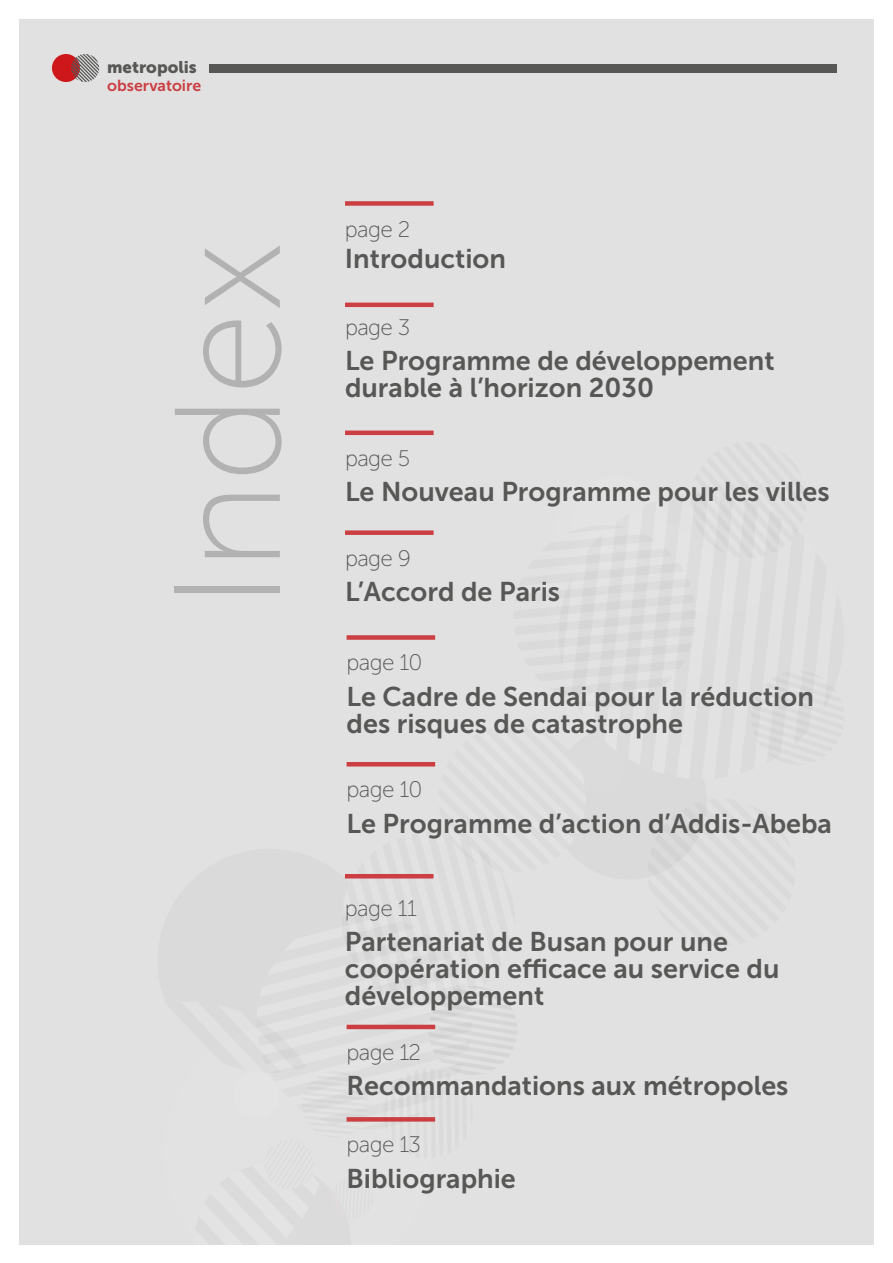
<style>
.page{position:relative;width:893px;height:1263px;background:#fff}
.page>*{position:absolute;margin:0;border:0;box-sizing:border-box;transform-origin:0 0}
.t1{font:150px "Museo Sans 100";color:#b3b2b2}
.t2{font:27px/27px "Museo Sans 700";color:#575756}
.t3{font:22.5px "Museo Sans 100";letter-spacing:-.03em;color:#575756}
.t4{font:16.8px "Museo Sans 900";color:#575756}
.t5{font:15.9px "Museo Sans 700";color:#cb3e42}
</style>
<div class="page">
<div style="left:19px;top:19px;width:855px;height:1225px;background:#e1e1e1"></div>
<div style="left:52px;top:54px;width:28px;height:28px;background:#cd171a;border-radius:50%"></div>
<svg style="left:71px;top:54px;width:28px;height:28px"></svg>
<div style="left:209px;top:64px;width:628px;height:8px;background:#575756"></div>
<svg style="left:158px;top:494px;width:687px;height:751px"></svg>
<hr style="left:345px;top:303px;width:89px;height:4px;background:#cb3e42">
<div style="left:345px;top:530px;width:89px;height:5px;background:#cb3e42"></div>
<div style="left:345px;top:201px;width:89px;height:5px;background:#cb3e42"></div>
<svg style="left:347px;top:1117px;width:88px;height:4px"></svg>
<hr style="left:345px;top:431px;width:89px;height:4px;background:#cb3e42">
<div style="left:347px;top:635px;width:88px;height:5px;background:#cb3e42"></div>
<hr style="left:347px;top:762px;width:88px;height:4px;background:#cb3e42">
<hr style="left:345px;top:874px;width:89px;height:4px;background:#cb3e42">
<hr style="left:347px;top:1025px;width:88px;height:4px;background:#cb3e42">
<p class="t4" style="left:107px;top:58px;width:91px">metropolis</p>
<p class="t5" style="left:107px;top:77px;width:96px">observatoire</p>
<h1 class="t1" style="left:149px;top:609px;width:370px;rotate:-90deg">Index</h1>
<p class="t3" style="left:345px;top:217px;width:67px">page 2</p>
<p class="t2" style="left:345px;top:245px;width:163px">Introduction</p>
<p class="t3" style="left:345px;top:315px;width:67px">page 3</p>
<p class="t2" style="left:345px;top:347px;width:431px">Le Programme de développement durable à l’horizon 2030</p>
<p class="t3" style="left:345px;top:446px;width:67px">page 5</p>
<p class="t2" style="left:345px;top:478px;width:486px">Le Nouveau Programme pour les villes</p>
<p class="t3" style="left:345px;top:546px;width:68px">page 9</p>
<p class="t2" style="left:345px;top:578px;width:217px">L’Accord de Paris</p>
<p class="t3" style="left:347px;top:651px;width:78px">page 10</p>
<p class="t2" style="left:347px;top:683px;width:469px">Le Cadre de Sendai pour la réduction des risques de catastrophe</p>
<p class="t3" style="left:347px;top:777px;width:78px">page 10</p>
<p class="t2" style="left:347px;top:810px;width:487px">Le Programme d’action d’Addis-Abeba</p>
<p class="t3" style="left:345px;top:896px;width:73px">page 11</p>
<p class="t2" style="left:345px;top:928px;width:436px">Partenariat de Busan pour une coopération efficace au service du développement</p>
<p class="t3" style="left:347px;top:1040px;width:76px">page 12</p>
<p class="t2" style="left:347px;top:1072px;width:443px">Recommandations aux métropoles</p>
<p class="t3" style="left:347px;top:1132px;width:76px">page 13</p>
<p class="t2" style="left:347px;top:1165px;width:171px">Bibliographie</p>
</div>
